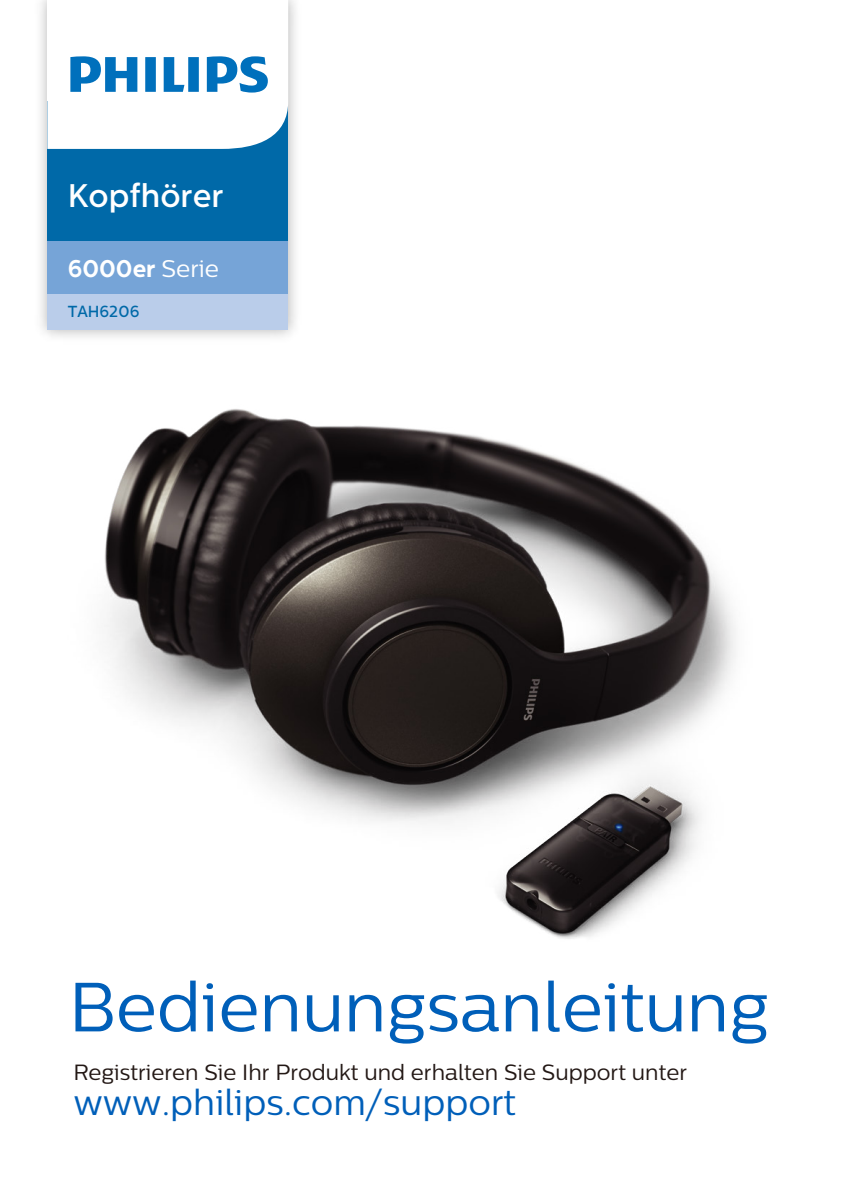
<style>
.page{position:relative;width:842px;height:1191px;background:#fff}
.page>*{position:absolute;margin:0;border:0;box-sizing:border-box;transform-origin:0 0}
.t1{font:69.4px "Centrale Sans";color:#005fb9}
.t2{font:36px "Centrale Sans";color:#005fb9}
.t3{font:500 32.6px "Centrale Sans";color:#fff}
.t4{font:700 24px "Centrale Sans";color:#fff}
.t5{font:22px "Centrale Sans";color:#231815}
.t6{font:500 16px "Centrale Sans";color:#0069a8}
.s1{font-weight:400}
</style>
<div class="page">
<img style="left:104px;top:409px;width:632px;height:530px">
<div style="left:47px;top:101px;width:241px;height:140px;background:#0069a8"></div>
<svg style="left:47px;top:56px;width:241px;height:93px"></svg>
<div style="left:47px;top:241px;width:241px;height:53px;background:#76a4d7"></div>
<div style="left:47px;top:294px;width:241px;height:35px;background:#bacdea"></div>
<h3 class="t3" style="left:68px;top:177px;width:157px">Kopfhörer</h3>
<p class="t4" style="left:68px;top:254px;width:153px">6000er <span class="s1">Serie</span></p>
<p class="t6" style="left:68px;top:302px;width:73px">TAH6206</p>
<h1 class="t1" style="left:69px;top:967px;width:702px">Bedienungsanleitung</h1>
<p class="t5" style="left:73px;top:1059px;width:615px">Registrieren Sie Ihr Produkt und erhalten Sie Support unter</p>
<h2 class="t2" style="left:73px;top:1082px;width:444px">www.philips.com/support</h2>
</div>
